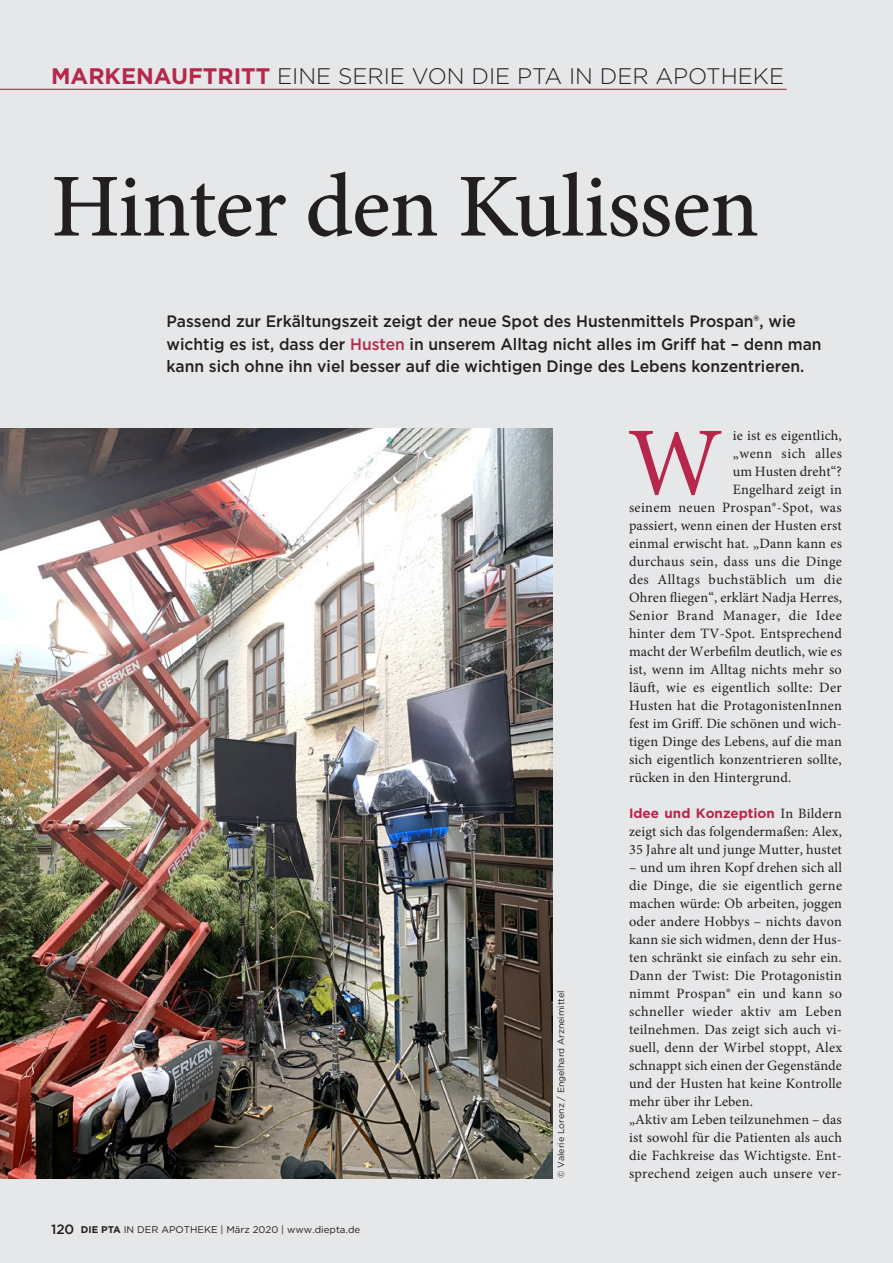
<style>
.page{position:relative;width:893px;height:1263px;background:#e6e7e9}
.page>*{position:absolute;margin:0;border:0;box-sizing:border-box;transform-origin:0 0}
.t1{font:97.2px "Minion Pro";color:#b6274b}
.t2{font:500 90px "Minion Pro";letter-spacing:-.01em;color:#231f20}
.t3{font:300 22.5px "Gotham";color:#231f20}
.t4{font:500 16.5px/22.5px "Gotham";color:#231f20;scale:.95 1}
.t5{font:14.25px/18px "Minion Pro";letter-spacing:.015em;color:#231f20}
.t6{font:14.25px "Minion Pro";letter-spacing:.035em;color:#231f20}
.t7{font:700 13.5px "Gotham";color:#b6274b}
.t8{font:9.75px "Gotham";color:#231f20}
.t9{font:9px "Gotham";color:#231f20}
.s1{font-weight:700;color:#b6274b}
.s2{color:#b6274b}
.s3{font-weight:500;font-size:13.5px}
.s4{font-weight:700}
.s5{font-family:"Minion Pro";font-weight:400;font-size:14.25px;color:#231f20}
</style>
<div class="page">
<hr style="left:0;top:89px;width:787px;height:1px;background:#b6274b">
<img style="left:0;top:428px;width:553px;height:750px">
<h3 class="t3" style="left:51px;top:62px;width:735px"><span class="s1">MARKENAUFTRITT</span> EINE SERIE VON DIE PTA IN DER APOTHEKE</h3>
<h2 class="t2" style="left:51px;top:146px;width:710px">Hinter den Kulissen</h2>
<p class="t4" style="left:167px;top:310px;width:691px">Passend zur Erkältungszeit zeigt der neue Spot des Hustenmittels Prospan®, wie wichtig es ist, dass der <span class="s2">Husten</span> in unserem Alltag nicht alles im Griff hat – denn man kann sich ohne ihn viel besser auf die wichtigen Dinge des Lebens konzentrieren.</p>
<p class="t8" style="left:51px;top:1224px;width:311px"><span class="s3">120</span> <span class="s4">DIE PTA</span> IN DER APOTHEKE | März 2020 | www.diepta.de</p>
<p class="t9" style="left:555px;top:1178px;width:189px;rotate:-90deg">© Valerie Lorenz / Engelhard Arzneimittel</p>
<h1 class="t1" style="left:627px;top:398px;width:97px">W</h1>
<p class="t5" style="left:733px;top:427px;width:111px">ie ist es eigentlich,</p>
<p class="t6" style="left:733px;top:444px;width:111px">„wenn sich alles</p>
<p class="t5" style="left:733px;top:463px;width:111px">um Husten dreht“?</p>
<p class="t5" style="left:733px;top:481px;width:111px">Engelhard zeigt in</p>
<p class="t5" style="left:629px;top:499px;width:214px">seinem neuen Prospan®-Spot, was</p>
<p class="t5" style="left:629px;top:517px;width:214px">passiert, wenn einen der Husten erst</p>
<p class="t5" style="left:629px;top:535px;width:214px">einmal erwischt hat. „Dann kann es</p>
<p class="t5" style="left:629px;top:553px;width:214px">durchaus sein, dass uns die Dinge</p>
<p class="t6" style="left:629px;top:570px;width:215px">des Alltags buchstäblich um die</p>
<p class="t5" style="left:629px;top:589px;width:215px">Ohren fliegen“, erklärt Nadja Herres,</p>
<p class="t6" style="left:629px;top:606px;width:214px">Senior Brand Manager, die Idee</p>
<p class="t5" style="left:629px;top:625px;width:214px">hinter dem TV-Spot. Entsprechend</p>
<p class="t5" style="left:629px;top:643px;width:214px">macht der Werbefilm deutlich, wie es</p>
<p class="t5" style="left:629px;top:661px;width:214px">ist, wenn im Alltag nichts mehr so</p>
<p class="t5" style="left:629px;top:679px;width:214px">läuft, wie es eigentlich sollte: Der</p>
<p class="t5" style="left:629px;top:697px;width:215px">Husten hat die ProtagonistenInnen</p>
<p class="t5" style="left:629px;top:715px;width:214px">fest im Griff. Die schönen und wich-</p>
<p class="t5" style="left:629px;top:733px;width:214px">tigen Dinge des Lebens, auf die man</p>
<p class="t5" style="left:629px;top:751px;width:214px">sich eigentlich konzentrieren sollte,</p>
<p class="t5" style="left:629px;top:769px;width:164px">rücken in den Hintergrund.</p>
<p class="t7" style="left:629px;top:804px;width:214px">Idee und Konzeption <span class="s5">In Bildern</span></p>
<p class="t5" style="left:629px;top:823px;width:214px">zeigt sich das folgendermaßen: Alex,<br>35 Jahre alt und junge Mutter, hustet</p>
<p class="t5" style="left:629px;top:859px;width:215px">– und um ihren Kopf drehen sich all die Dinge, die sie eigentlich gerne machen würde: Ob arbeiten, joggen oder andere Hobbys – nichts davon kann sie sich widmen, denn der Hus&shy;ten schränkt sie einfach zu sehr ein.<br>Dann der Twist: Die Protagonistin nimmt Prospan® ein und kann so schneller wieder aktiv am Leben teilnehmen. Das zeigt sich auch vi&shy;suell, denn der Wirbel stoppt, Alex schnappt sich einen der Gegenstände und der Husten hat keine Kontrolle mehr über ihr Leben.<br>„Aktiv am Leben teilzunehmen – das ist sowohl für die Patienten als auch die Fachkreise das Wichtigste. Ent&shy;sprechend zeigen auch unsere ver-</p>
</div>
